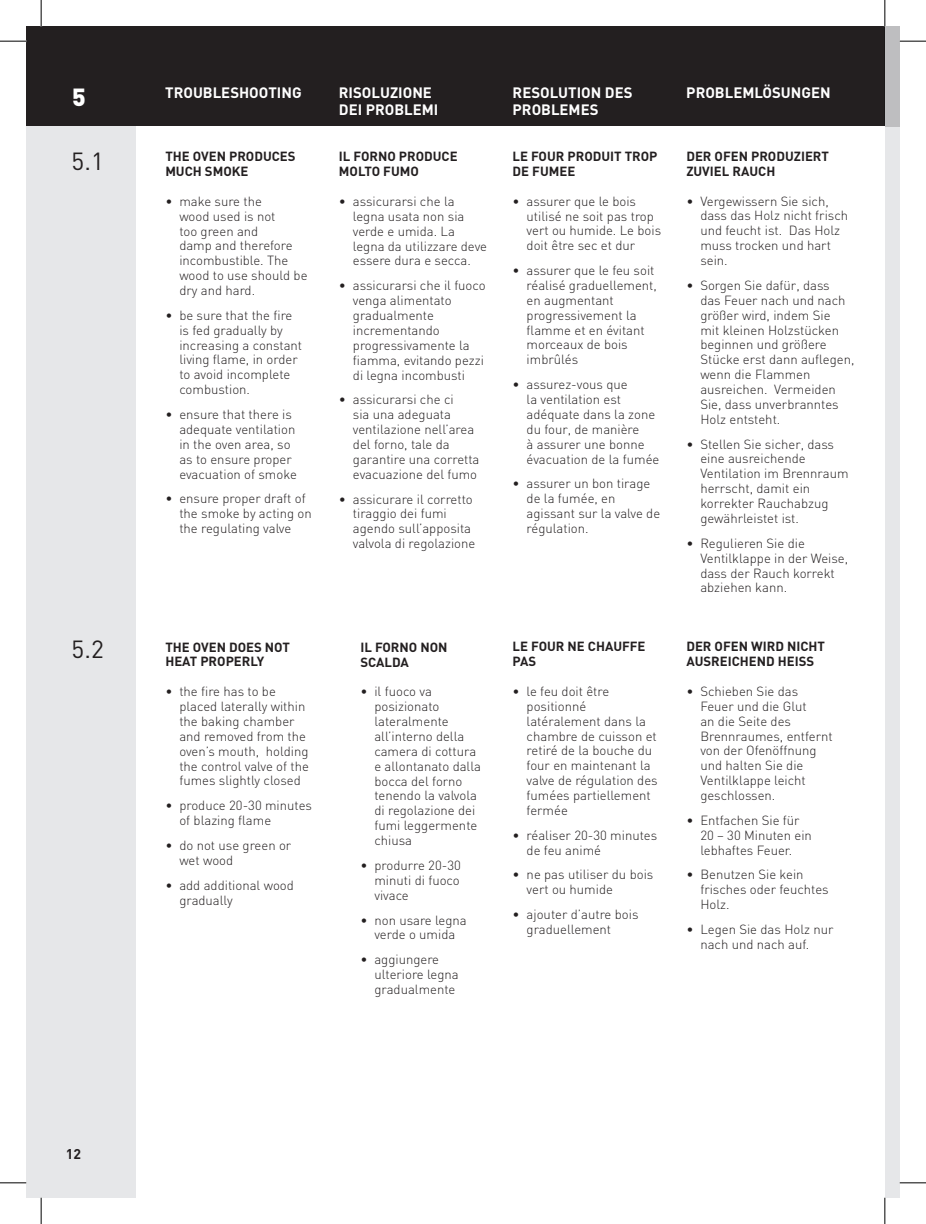
<style>
.page{position:relative;width:926px;height:1224px;background:#fff}
.page>*{position:absolute;margin:0;border:0;box-sizing:border-box;transform-origin:0 0}
.t1{font:24.5px "DIN";color:#231f20}
.t2{font:900 24.5px "DIN";color:#fff}
.t3{font:700 14.88px/16.6px "DIN";color:#fff}
.t4{font:700 14px "DIN";color:#231f20}
.t5{font:300 13.12px/14.9px "DIN";color:#231f20}
.t6{font:700 13.12px/14.9px "DIN";color:#231f20}
</style>
<div class="page">
<div style="left:884px;top:26px;width:15px;height:1171px;background:#e6e7e9"></div>
<div style="left:26px;top:26px;width:109px;height:1171px;background:#e6e7e9"></div>
<div style="left:26px;top:26px;width:858px;height:99px;background:#231f20"></div>
<div style="left:884px;top:26px;width:15px;height:100px;background:#bebec0"></div>
<svg style="left:0;top:41px;width:26px;height:1px"></svg>
<svg style="left:899px;top:41px;width:27px;height:1px"></svg>
<svg style="left:0;top:1182px;width:26px;height:1px"></svg>
<svg style="left:899px;top:1182px;width:27px;height:1px"></svg>
<svg style="left:41px;top:0;width:1px;height:26px"></svg>
<svg style="left:41px;top:1197px;width:1px;height:26px"></svg>
<svg style="left:884px;top:0;width:1px;height:26px"></svg>
<svg style="left:884px;top:1197px;width:1px;height:26px"></svg>
<h1 class="t2" style="left:72px;top:81px;width:15px">5</h1>
<p class="t3" style="left:165px;top:84px;width:138px">TROUBLESHOOTING</p>
<p class="t3" style="left:512px;top:84px;width:121px">RESOLUTION DES<br>PROBLEMES</p>
<p class="t3" style="left:686px;top:84px;width:146px">PROBLEMLÖSUNGEN</p>
<p class="t3" style="left:339px;top:84px;width:101px">RISOLUZIONE<br>DEI PROBLEMI</p>
<h1 class="t1" style="left:72px;top:146px;width:34px">5.1</h1>
<p class="t6" style="left:165px;top:148px;width:132px">THE OVEN PRODUCES<br>MUCH SMOKE</p>
<p class="t5" style="left:179px;top:193px;width:130px;text-indent:-14px">• make sure the<br>wood used is not<br>too green and<br>damp and therefore incombustible. The wood to use should be dry and hard.</p>
<p class="t5" style="left:179px;top:307px;width:124px;text-indent:-14px">• be sure that the fire is fed gradually by increasing a constant living flame, in order to avoid incomplete combustion.</p>
<p class="t5" style="left:179px;top:407px;width:119px;text-indent:-14px">• ensure that there is adequate ventilation in the oven area, so as to ensure proper evacuation of smoke</p>
<p class="t5" style="left:179px;top:491px;width:134px;text-indent:-14px">• ensure proper draft of the smoke by acting on the regulating valve</p>
<p class="t6" style="left:339px;top:148px;width:120px">IL FORNO PRODUCE<br>MOLTO FUMO</p>
<p class="t5" style="left:353px;top:194px;width:136px;text-indent:-14px">• assicurarsi che la legna usata non sia verde e umida. La legna da utilizzare deve essere dura e secca.</p>
<p class="t5" style="left:353px;top:278px;width:134px;text-indent:-14px">• assicurarsi che il fuoco venga alimentato gradualmente incrementando progressivamente la fiamma, evitando pezzi di legna incombusti</p>
<p class="t5" style="left:353px;top:392px;width:128px;text-indent:-14px">• assicurarsi che ci<br>sia una adeguata ventilazione nell’area del forno, tale da garantire una corretta evacuazione del fumo</p>
<p class="t5" style="left:353px;top:491px;width:124px;text-indent:-14px">• assicurare il corretto tiraggio dei fumi agendo sull’apposita valvola di regolazione</p>
<p class="t6" style="left:512px;top:148px;width:146px">LE FOUR PRODUIT TROP<br>DE FUMEE</p>
<p class="t5" style="left:526px;top:193px;width:136px;text-indent:-14px">• assurer que le bois utilisé ne soit pas trop vert ou humide. Le bois doit être sec et dur</p>
<p class="t5" style="left:526px;top:263px;width:132px;text-indent:-14px">• assurer que le feu soit réalisé graduellement, en augmentant progressivement la flamme et en évitant morceaux de bois imbrûlés</p>
<p class="t5" style="left:526px;top:377px;width:134px;text-indent:-14px">• assurez-vous que<br>la ventilation est adéquate dans la zone du four, de manière<br>à assurer une bonne évacuation de la fumée</p>
<p class="t5" style="left:526px;top:476px;width:135px;text-indent:-14px">• assurer un bon tirage de la fumée, en agissant sur la valve de régulation.</p>
<p class="t6" style="left:686px;top:148px;width:144px">DER OFEN PRODUZIERT<br>ZUVIEL RAUCH</p>
<p class="t5" style="left:700px;top:193px;width:149px;text-indent:-14px">• Vergewissern Sie sich, dass das Holz nicht frisch und feucht ist. Das Holz muss trocken und hart sein.</p>
<p class="t5" style="left:700px;top:277px;width:156px;text-indent:-14px">• Sorgen Sie dafür, dass<br>das Feuer nach und nach größer wird, indem Sie<br>mit kleinen Holzstücken beginnen und größere<br>Stücke erst dann auflegen, wenn die Flammen ausreichen. Vermeiden<br>Sie, dass unverbranntes<br>Holz entsteht.</p>
<p class="t5" style="left:700px;top:436px;width:150px;text-indent:-14px">• Stellen Sie sicher, dass eine ausreichende<br>Ventilation im Brennraum herrscht, damit ein korrekter Rauchabzug gewährleistet ist.</p>
<p class="t5" style="left:700px;top:535px;width:149px;text-indent:-14px">• Regulieren Sie die<br>Ventilklappe in der Weise, dass der Rauch korrekt abziehen kann.</p>
<h1 class="t1" style="left:72px;top:634px;width:34px">5.2</h1>
<p class="t6" style="left:165px;top:638px;width:126px">THE OVEN DOES NOT<br>HEAT PROPERLY</p>
<p class="t5" style="left:179px;top:683px;width:131px;text-indent:-14px">• the fire has to be placed laterally within the baking chamber and removed from the oven’s mouth, holding the control valve of the fumes slightly closed</p>
<p class="t5" style="left:179px;top:797px;width:134px;text-indent:-14px">• produce 20-30 minutes of blazing flame</p>
<p class="t5" style="left:179px;top:837px;width:113px;text-indent:-14px">• do not use green or wet wood</p>
<p class="t5" style="left:179px;top:877px;width:116px;text-indent:-14px">• add additional wood gradually</p>
<p class="t6" style="left:360px;top:639px;width:89px">IL FORNO NON<br>SCALDA</p>
<p class="t5" style="left:374px;top:684px;width:108px;text-indent:-14px">• il fuoco va posizionato lateralmente all’interno della camera di cottura e allontanato dalla bocca del forno tenendo la valvola di regolazione dei fumi leggermente chiusa</p>
<p class="t5" style="left:374px;top:857px;width:88px;text-align:justify;text-indent:-14px">• produrre 20-30 minuti di fuoco vivace</p>
<p class="t5" style="left:360px;top:912px;width:108px;text-align:center">• non usare legna verde o umida</p>
<p class="t5" style="left:374px;top:951px;width:86px;text-indent:-14px">• aggiungere ulteriore legna gradualmente</p>
<p class="t6" style="left:512px;top:638px;width:134px">LE FOUR NE CHAUFFE<br>PAS</p>
<p class="t5" style="left:526px;top:683px;width:132px;text-indent:-14px">• le feu doit être positionné latéralement dans la chambre de cuisson et retiré de la bouche du four en maintenant la valve de régulation des fumées partiellement fermée</p>
<p class="t5" style="left:526px;top:827px;width:132px;text-indent:-14px">• réaliser 20-30 minutes de feu animé</p>
<p class="t5" style="left:526px;top:867px;width:128px;text-indent:-14px">• ne pas utiliser du bois vert ou humide</p>
<p class="t5" style="left:526px;top:906px;width:113px;text-indent:-14px">• ajouter d’autre bois graduellement</p>
<p class="t6" style="left:686px;top:638px;width:140px">DER OFEN WIRD NICHT<br>AUSREICHEND HEISS</p>
<p class="t5" style="left:700px;top:683px;width:134px;text-indent:-14px">• Schieben Sie das<br>Feuer und die Glut<br>an die Seite des<br>Brennraumes, entfernt von der Ofenöffnung und halten Sie die<br>Ventilklappe leicht geschlossen.</p>
<p class="t5" style="left:700px;top:812px;width:113px;text-indent:-14px">• Entfachen Sie für<br>20 – 30 Minuten ein lebhaftes Feuer.</p>
<p class="t5" style="left:700px;top:867px;width:130px;text-indent:-14px">• Benutzen Sie kein frisches oder feuchtes<br>Holz.</p>
<p class="t5" style="left:700px;top:921px;width:135px;text-indent:-14px">• Legen Sie das Holz nur nach und nach auf.</p>
<p class="t4" style="left:66px;top:1144px;width:17px">12</p>
</div>
